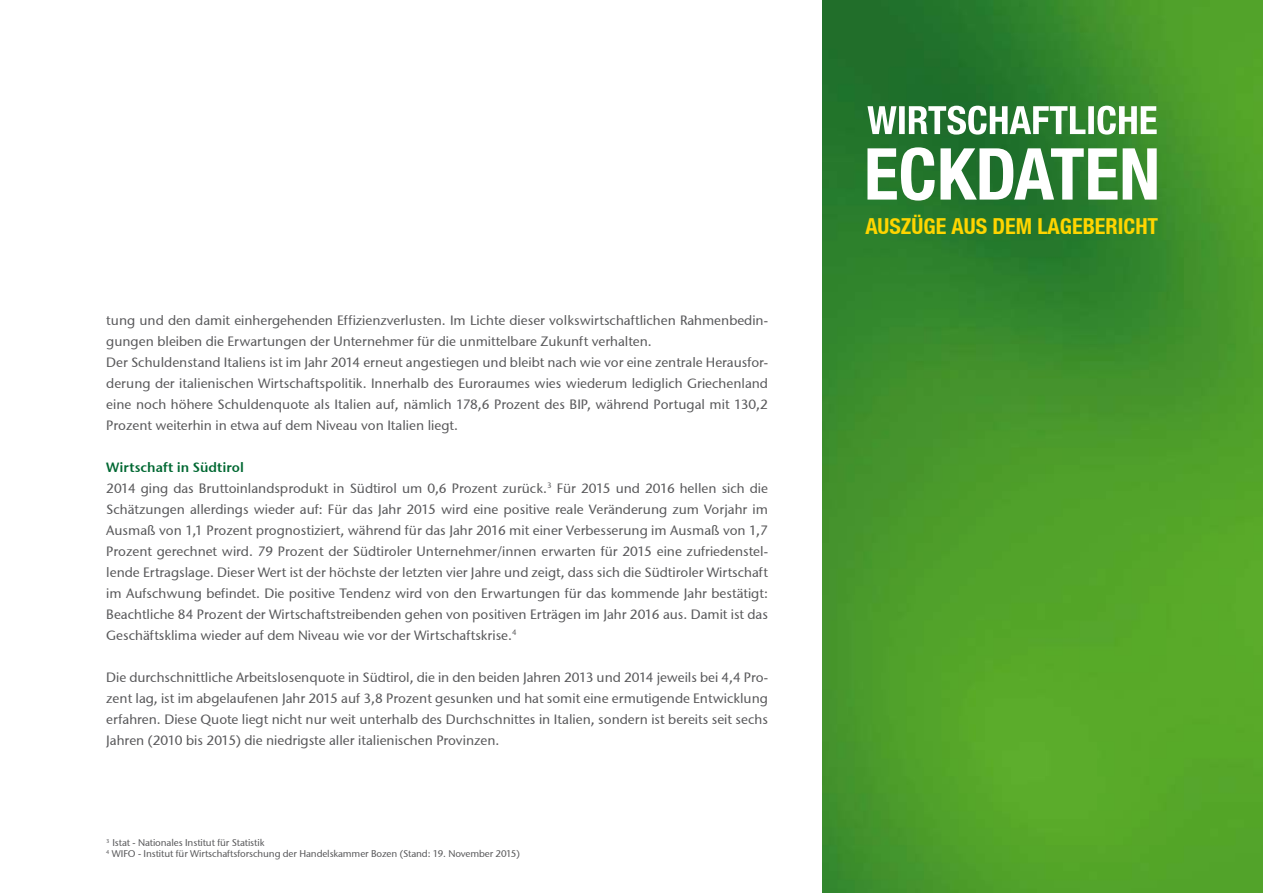
<style>
.page{position:relative;width:1263px;height:893px;background:#fff}
.page>*{position:absolute;margin:0;border:0;box-sizing:border-box;transform-origin:0 0}
.t1{font:700 condensed 22.05px "Helvetica Neue LT";color:#ffd500}
.t2{font:13.5px/21px "Stone Sans ITCTT Medium";color:#58585a;text-align:justify}
.t3{font:13.5px "Stone Sans Semi ITCTT";color:#006832}
.t4{font:9.75px/10.5px "Stone Sans ITCTT Medium";letter-spacing:-.01em;color:#58585a}
</style>
<div class="page">
<img style="left:823px;top:0;width:440px;height:893px">
<svg style="left:867px;top:106px;width:290px;height:29px"></svg>
<svg style="left:867px;top:147px;width:290px;height:54px"></svg>
<p class="t2" style="left:106px;top:310px;width:663px;text-align:left">tung und den damit einhergehenden Effizienzverlusten. Im Lichte dieser volkswirtschaftlichen Rahmenbedin&shy;gungen bleiben die Erwartungen der Unternehmer für die unmittelbare Zukunft verhalten.<br>Der Schuldenstand Italiens ist im Jahr 2014 erneut angestiegen und bleibt nach wie vor eine zentrale Herausfor&shy;derung der italienischen Wirtschaftspolitik. Innerhalb des Euroraumes wies wiederum lediglich Griechenland eine noch höhere Schuldenquote als Italien auf, nämlich 178,6 Prozent des BIP, während Portugal mit 130,2<br>Prozent weiterhin in etwa auf dem Niveau von Italien liegt.</p>
<p class="t3" style="left:106px;top:459px;width:139px">Wirtschaft in Südtirol</p>
<p class="t2" style="left:106px;top:478px;width:663px">2014 ging das Bruttoinlandsprodukt in Südtirol um 0,6 Prozent zurück.<sup>3</sup> Für 2015 und 2016 hellen sich die Schätzungen allerdings wieder auf: Für das Jahr 2015 wird eine positive reale Veränderung zum Vorjahr im Ausmaß von 1,1 Prozent prognostiziert, während für das Jahr 2016 mit einer Verbesserung im Ausmaß von 1,7<br>Prozent gerechnet wird. 79 Prozent der Südtiroler Unternehmer/innen erwarten für 2015 eine zufriedenstel&shy;lende Ertragslage. Dieser Wert ist der höchste der letzten vier Jahre und zeigt, dass sich die Südtiroler Wirtschaft im Aufschwung befindet. Die positive Tendenz wird von den Erwartungen für das kommende Jahr bestätigt:<br>Beachtliche 84 Prozent der Wirtschaftstreibenden gehen von positiven Erträgen im Jahr 2016 aus. Damit ist das Geschäftsklima wieder auf dem Niveau wie vor der Wirtschaftskrise.<sup>4</sup></p>
<p class="t2" style="left:106px;top:667px;width:663px">Die durchschnittliche Arbeitslosenquote in Südtirol, die in den beiden Jahren 2013 und 2014 jeweils bei 4,4 Pro&shy;zent lag, ist im abgelaufenen Jahr 2015 auf 3,8 Prozent gesunken und hat somit eine ermutigende Entwicklung erfahren. Diese Quote liegt nicht nur weit unterhalb des Durchschnittes in Italien, sondern ist bereits seit sechs Jahren (2010 bis 2015) die niedrigste aller italienischen Provinzen.</p>
<p class="t4" style="left:106px;top:838px;width:415px"><sup>3</sup> Istat - Nationales Institut für Statistik<br><sup>4</sup> WIFO - Institut für Wirtschaftsforschung der Handelskammer Bozen (Stand: 19. November 2015)</p>
<h1 class="t1" style="left:865px;top:212px;width:294px">AUSZÜGE AUS DEM LAGEBERICHT</h1>
</div>
